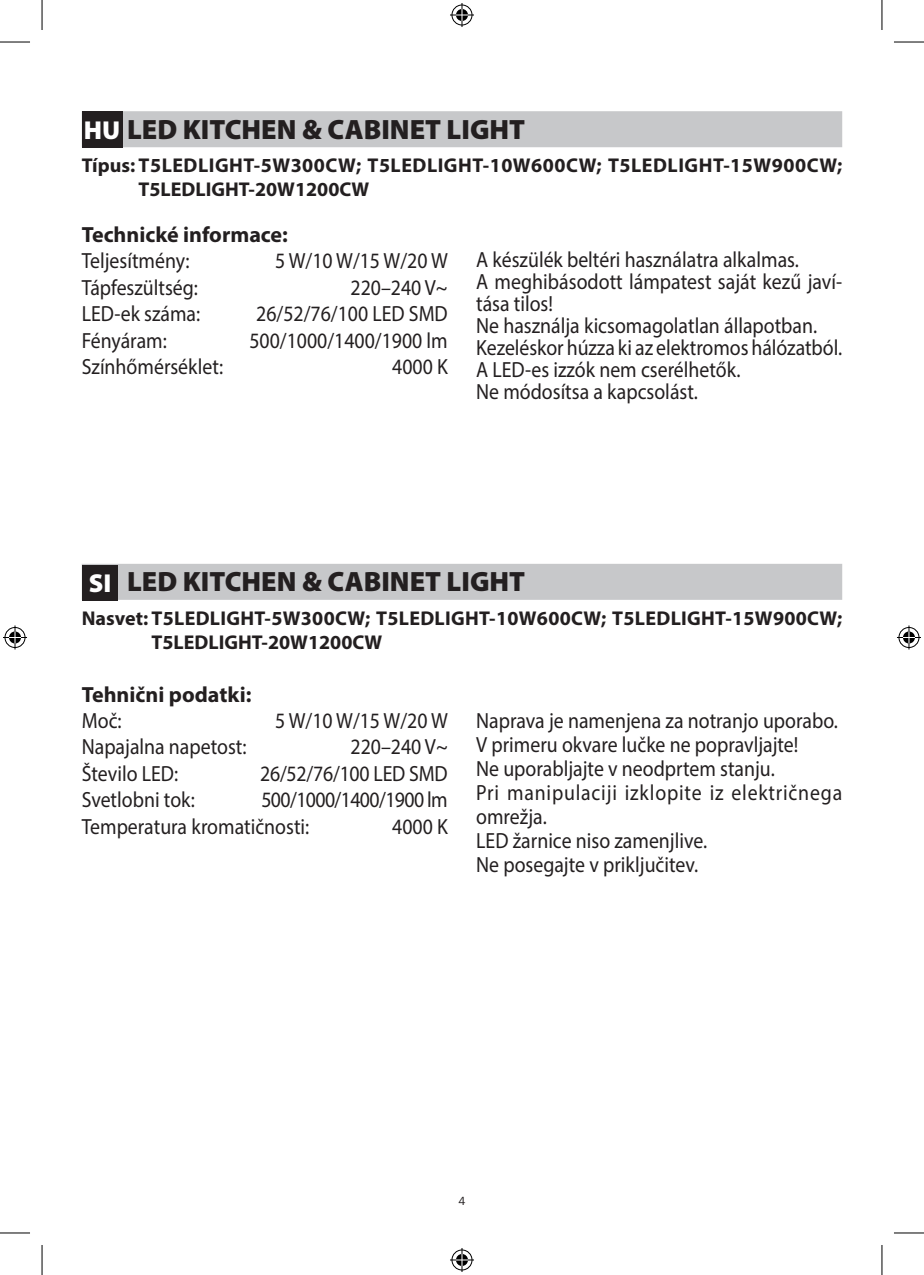
<style>
.page{position:relative;width:924px;height:1275px;background:#fff}
.page>*{position:absolute;margin:0;border:0;box-sizing:border-box;transform-origin:0 0}
.t1{font:900 28px "Myriad Pro";color:#231f20}
.t2{font:900 26px "Myriad Pro";color:#fff}
.t3{font:22px/24px "Myriad Pro";color:#231f20;scale:.9 1}
.t4{font:700 22px "Myriad Pro";color:#231f20}
.t5{font:700 20px/24px "Myriad Pro";letter-spacing:.015em;color:#231f20}
.t6{font:12px "Franklin Got Itc TEE";color:#231f20}
.s1{font-size:26px;color:#fff}
</style>
<div class="page">
<div style="left:82px;top:564px;width:759px;height:36px;background:#c7c8ca"></div>
<div style="left:82px;top:564px;width:36px;height:36px;background:#231f20"></div>
<div style="left:82px;top:111px;width:759px;height:36px;background:#c7c8ca"></div>
<div style="left:82px;top:111px;width:40px;height:36px;background:#231f20"></div>
<hr style="left:0;top:42px;width:30px;height:1px;background:#000">
<hr style="left:893px;top:42px;width:30px;height:1px;background:#000">
<hr style="left:0;top:1232px;width:30px;height:1px;background:#000">
<hr style="left:893px;top:1232px;width:30px;height:1px;background:#000">
<hr style="left:42px;top:0;width:1px;height:30px;background:#000">
<hr style="left:42px;top:1245px;width:1px;height:30px;background:#000">
<hr style="left:881px;top:0;width:1px;height:30px;background:#000">
<hr style="left:881px;top:1245px;width:1px;height:30px;background:#000">
<svg style="left:450px;top:3px;width:24px;height:24px"></svg>
<svg style="left:450px;top:1248px;width:24px;height:24px"></svg>
<svg style="left:3px;top:625px;width:24px;height:24px"></svg>
<svg style="left:897px;top:625px;width:23px;height:24px"></svg>
<p class="t1" style="left:84px;top:111px;width:442px"><span class="s1">HU</span> LED KITCHEN &amp; CABINET LIGHT</p>
<p class="t5" style="left:138px;top:153px;width:705px;text-indent:-57px">Típus: T5LEDLIGHT-5W300CW; T5LEDLIGHT-10W600CW; T5LEDLIGHT-15W900CW;<br>T5LEDLIGHT-20W1200CW</p>
<p class="t4" style="left:82px;top:220px;width:208px">Technické informace:</p>
<p class="t3" style="left:82px;top:249px;width:121px">Teljesítmény:</p>
<p class="t3" style="left:275px;top:249px;width:193px">5 W/10 W/15 W/20 W</p>
<p class="t3" style="left:82px;top:275px;width:131px">Tápfeszültség:</p>
<p class="t3" style="left:350px;top:275px;width:109px">220–240 V~</p>
<p class="t3" style="left:82px;top:301px;width:133px">LED-ek száma:</p>
<p class="t3" style="left:256px;top:301px;width:214px">26/52/76/100 LED SMD</p>
<p class="t3" style="left:82px;top:328px;width:96px">Fényáram:</p>
<p class="t3" style="left:249px;top:328px;width:222px">500/1000/1400/1900 lm</p>
<p class="t3" style="left:82px;top:354px;width:158px">Színhőmérséklet:</p>
<p class="t3" style="left:392px;top:354px;width:63px">4000 K</p>
<p class="t3" style="left:476px;top:249px;width:408px;line-height:22px">A készülék beltéri használatra alkalmas.<br>A meghibásodott lámpatest saját kezű javí&shy;tása tilos!<br>Ne használja kicsomagolatlan állapotban.<br>Kezeléskor húzza ki az elektromos hálózatból.<br>A LED-es izzók nem cserélhetők.<br>Ne módosítsa a kapcsolást.</p>
<p class="t1" style="left:127px;top:563px;width:399px">LED KITCHEN &amp; CABINET LIGHT</p>
<p class="t5" style="left:151px;top:605px;width:692px;text-indent:-70px">Nasvet: T5LEDLIGHT-5W300CW; T5LEDLIGHT-10W600CW; T5LEDLIGHT-15W900CW;<br>T5LEDLIGHT-20W1200CW</p>
<p class="t2" style="left:89px;top:566px;width:24px">SI</p>
<p class="t4" style="left:82px;top:680px;width:171px">Tehnični podatki:</p>
<p class="t3" style="left:82px;top:708px;width:46px">Moč:</p>
<p class="t3" style="left:275px;top:708px;width:193px">5 W/10 W/15 W/20 W</p>
<p class="t3" style="left:82px;top:735px;width:184px">Napajalna napetost:</p>
<p class="t3" style="left:350px;top:735px;width:109px">220–240 V~</p>
<p class="t3" style="left:82px;top:761px;width:109px">Število LED:</p>
<p class="t3" style="left:260px;top:761px;width:210px">26/52/76/100 LED SMD</p>
<p class="t3" style="left:82px;top:787px;width:127px">Svetlobni tok:</p>
<p class="t3" style="left:82px;top:786px;width:408px;line-height:26.4px;text-indent:179px">500/1000/1400/1900 lm<br>Temperatura kromatičnosti:</p>
<p class="t3" style="left:392px;top:814px;width:63px">4000 K</p>
<p class="t3" style="left:476px;top:708px;width:408px">Naprava je namenjena za notranjo uporabo.<br>V primeru okvare lučke ne popravljajte!<br>Ne uporabljajte v neodprtem stanju.<br>Pri manipulaciji izklopite iz električnega omrežja.<br>LED žarnice niso zamenjlive.<br>Ne posegajte v priključitev.</p>
<p class="t6" style="left:458px;top:1194px;width:9px">4</p>
</div>
